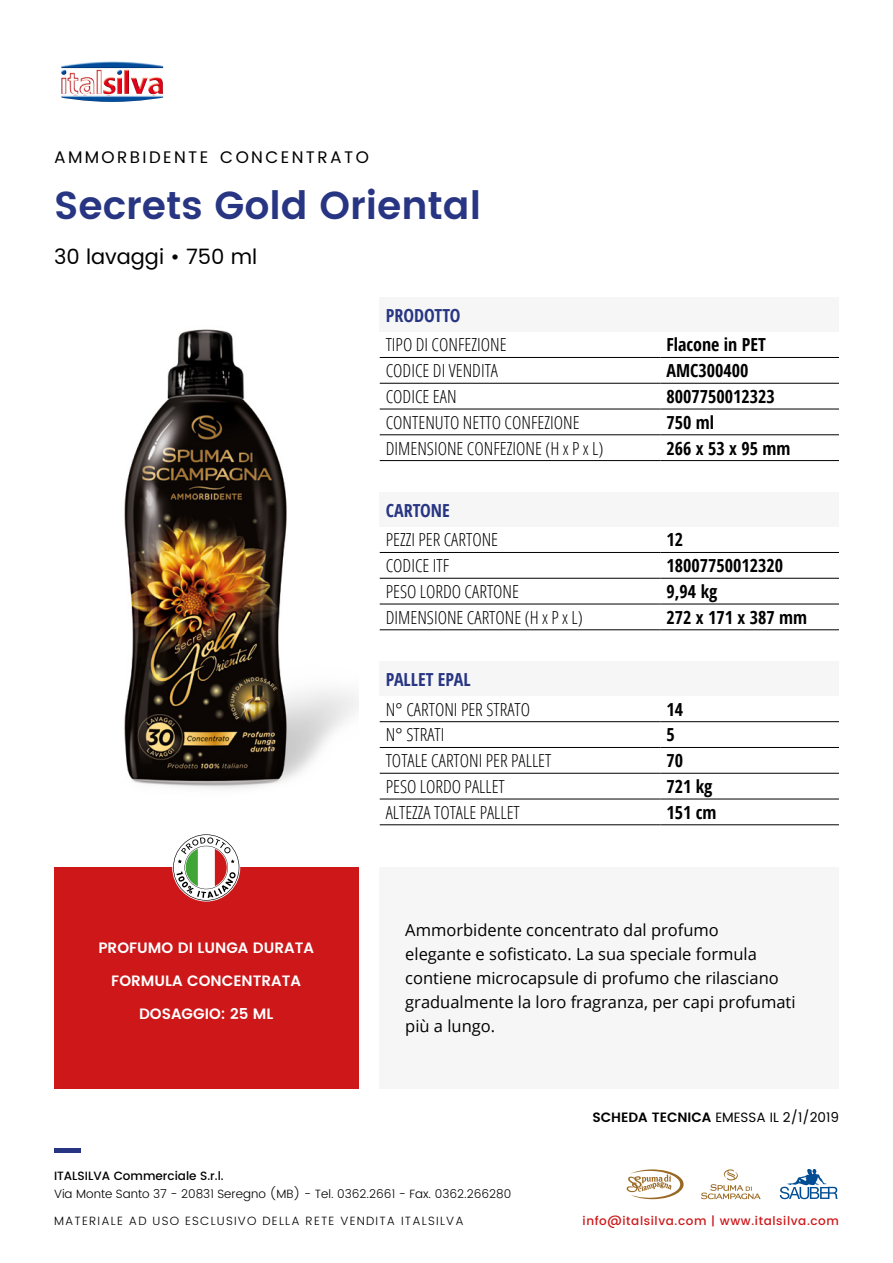
<style>
.page{position:relative;width:893px;height:1263px;background:#fff}
.page>*{position:absolute;margin:0;border:0;box-sizing:border-box;transform-origin:0 0}
.t1{font:600 39px "Poppins";color:#283583}
.t2{font:21px "Poppins";color:#000}
.t3{font:300 condensed 18px "Open Sans";color:#000}
.t4{font:700 condensed 18px "Open Sans";color:#000}
.t5{font:700 condensed 18px "Open Sans";color:#283583}
.t6{font:16.8px "Poppins";letter-spacing:.145em;color:#000}
.t7{font:16.5px/24px "Open Sans";color:#000}
.t8{font:600 15px "Poppins";color:#fff}
.t9{font:13.5px "Poppins";color:#000}
.t10{font:300 12px "Poppins";color:#000}
.t11{font:300 12px "Poppins";letter-spacing:.1em;color:#000}
.t12{font:500 12px "Poppins";letter-spacing:.05em;color:#cd1719}
.t13{font:500 12px "Poppins";color:#000}
.s1{font-weight:600}
</style>
<div class="page">
<hr style="left:54px;top:1148px;width:26px;height:4px;background:#283583">
<svg style="left:626px;top:1169px;width:58px;height:30px"></svg>
<svg style="left:780px;top:1169px;width:58px;height:30px"></svg>
<svg style="left:701px;top:1169px;width:60px;height:30px"></svg>
<img style="left:61px;top:61px;width:102px;height:41px">
<div style="left:54px;top:867px;width:304px;height:222px;background:#cd1719"></div>
<div style="left:380px;top:867px;width:459px;height:222px;background:#f6f6f6"></div>
<img style="left:124px;top:329px;width:234px;height:460px">
<div style="left:380px;top:662px;width:459px;height:34px;background:#f6f6f6"></div>
<hr style="left:380px;top:721px;width:280px;height:1px;background:#000">
<hr style="left:660px;top:721px;width:179px;height:1px;background:#000">
<hr style="left:380px;top:747px;width:280px;height:1px;background:#000">
<hr style="left:660px;top:747px;width:179px;height:1px;background:#000">
<hr style="left:380px;top:773px;width:280px;height:1px;background:#000">
<hr style="left:660px;top:773px;width:179px;height:1px;background:#000">
<hr style="left:380px;top:799px;width:280px;height:1px;background:#000">
<hr style="left:660px;top:799px;width:179px;height:1px;background:#000">
<hr style="left:380px;top:824px;width:280px;height:1px;background:#000">
<hr style="left:660px;top:824px;width:179px;height:1px;background:#000">
<div style="left:380px;top:493px;width:459px;height:34px;background:#f6f6f6"></div>
<hr style="left:380px;top:552px;width:280px;height:1px;background:#000">
<hr style="left:660px;top:552px;width:179px;height:1px;background:#000">
<hr style="left:380px;top:578px;width:280px;height:1px;background:#000">
<hr style="left:660px;top:578px;width:179px;height:1px;background:#000">
<hr style="left:380px;top:604px;width:280px;height:1px;background:#000">
<hr style="left:660px;top:604px;width:179px;height:1px;background:#000">
<hr style="left:380px;top:629px;width:280px;height:1px;background:#000">
<hr style="left:660px;top:629px;width:179px;height:1px;background:#000">
<div style="left:380px;top:298px;width:459px;height:34px;background:#f6f6f6"></div>
<hr style="left:380px;top:357px;width:280px;height:1px;background:#000">
<hr style="left:660px;top:357px;width:179px;height:1px;background:#000">
<hr style="left:380px;top:383px;width:280px;height:1px;background:#000">
<hr style="left:660px;top:383px;width:179px;height:1px;background:#000">
<hr style="left:380px;top:409px;width:280px;height:1px;background:#000">
<hr style="left:660px;top:409px;width:179px;height:1px;background:#000">
<hr style="left:380px;top:434px;width:280px;height:1px;background:#000">
<hr style="left:660px;top:434px;width:179px;height:1px;background:#000">
<hr style="left:380px;top:460px;width:280px;height:1px;background:#000">
<hr style="left:660px;top:460px;width:179px;height:1px;background:#000">
<svg style="left:173px;top:834px;width:66px;height:67px"></svg>
<p class="t6" style="left:54px;top:145px;width:316px">AMMORBIDENTE CONCENTRATO</p>
<h1 class="t1" style="left:54px;top:176px;width:429px">Secrets Gold Oriental</h1>
<p class="t2" style="left:54px;top:241px;width:205px">30 lavaggi • 750 ml</p>
<p class="t5" style="left:386px;top:302px;width:76px">PRODOTTO</p>
<p class="t3" style="left:386px;top:333px;width:122px">TIPO DI CONFEZIONE</p>
<p class="t4" style="left:666px;top:332px;width:101px">Flacone in PET</p>
<p class="t3" style="left:386px;top:358px;width:114px">CODICE DI VENDITA</p>
<p class="t4" style="left:666px;top:358px;width:84px">AMC300400</p>
<p class="t3" style="left:386px;top:384px;width:72px">CODICE EAN</p>
<p class="t4" style="left:666px;top:384px;width:110px">8007750012323</p>
<p class="t3" style="left:386px;top:410px;width:195px">CONTENUTO NETTO CONFEZIONE</p>
<p class="t4" style="left:666px;top:410px;width:49px">750 ml</p>
<p class="t3" style="left:386px;top:436px;width:219px">DIMENSIONE CONFEZIONE (H x P x L)</p>
<p class="t4" style="left:666px;top:435px;width:126px">266 x 53 x 95 mm</p>
<p class="t5" style="left:386px;top:497px;width:66px">CARTONE</p>
<p class="t3" style="left:386px;top:528px;width:114px">PEZZI PER CARTONE</p>
<p class="t4" style="left:666px;top:527px;width:18px">12</p>
<p class="t3" style="left:386px;top:553px;width:65px">CODICE ITF</p>
<p class="t4" style="left:666px;top:553px;width:118px">18007750012320</p>
<p class="t3" style="left:386px;top:579px;width:135px">PESO LORDO CARTONE</p>
<p class="t4" style="left:666px;top:579px;width:53px">9,94 kg</p>
<p class="t3" style="left:386px;top:605px;width:199px">DIMENSIONE CARTONE (H x P x L)</p>
<p class="t4" style="left:666px;top:605px;width:142px">272 x 171 x 387 mm</p>
<p class="t8" style="left:98px;top:937px;width:217px">PROFUMO DI LUNGA DURATA</p>
<p class="t8" style="left:111px;top:970px;width:191px">FORMULA CONCENTRATA</p>
<p class="t8" style="left:139px;top:1003px;width:136px">DOSAGGIO: 25 ML</p>
<p class="t5" style="left:386px;top:667px;width:87px">PALLET EPAL</p>
<p class="t3" style="left:386px;top:697px;width:146px">N° CARTONI PER STRATO</p>
<p class="t4" style="left:666px;top:697px;width:18px">14</p>
<p class="t3" style="left:386px;top:723px;width:60px">N° STRATI</p>
<p class="t4" style="left:666px;top:722px;width:10px">5</p>
<p class="t3" style="left:386px;top:748px;width:167px">TOTALE CARTONI PER PALLET</p>
<p class="t4" style="left:666px;top:748px;width:18px">70</p>
<p class="t3" style="left:386px;top:774px;width:121px">PESO LORDO PALLET</p>
<p class="t4" style="left:666px;top:774px;width:48px">721 kg</p>
<p class="t3" style="left:386px;top:800px;width:136px">ALTEZZA TOTALE PALLET</p>
<p class="t4" style="left:666px;top:800px;width:52px">151 cm</p>
<p class="t7" style="left:405px;top:918px;width:392px">Ammorbidente concentrato dal profumo<br>elegante e sofisticato. La sua speciale formula contiene microcapsule di profumo che rilasciano gradualmente la loro fragranza, per capi profumati più a lungo.</p>
<p class="t9" style="left:592px;top:1107px;width:248px"><span class="s1">SCHEDA TECNICA</span> EMESSA IL 2/1/2019</p>
<p class="t13" style="left:54px;top:1167px;width:171px">ITALSILVA Commerciale S.r.l.</p>
<p class="t10" style="left:54px;top:1185px;width:459px">Via Monte Santo 37 - 20831 Seregno (MB) - Tel. 0362.2661 - Fax. 0362.266280</p>
<p class="t11" style="left:54px;top:1212px;width:411px">MATERIALE AD USO ESCLUSIVO DELLA RETE VENDITA ITALSILVA</p>
<p class="t12" style="left:583px;top:1212px;width:258px">info@italsilva.com | www.italsilva.com</p>
</div>
